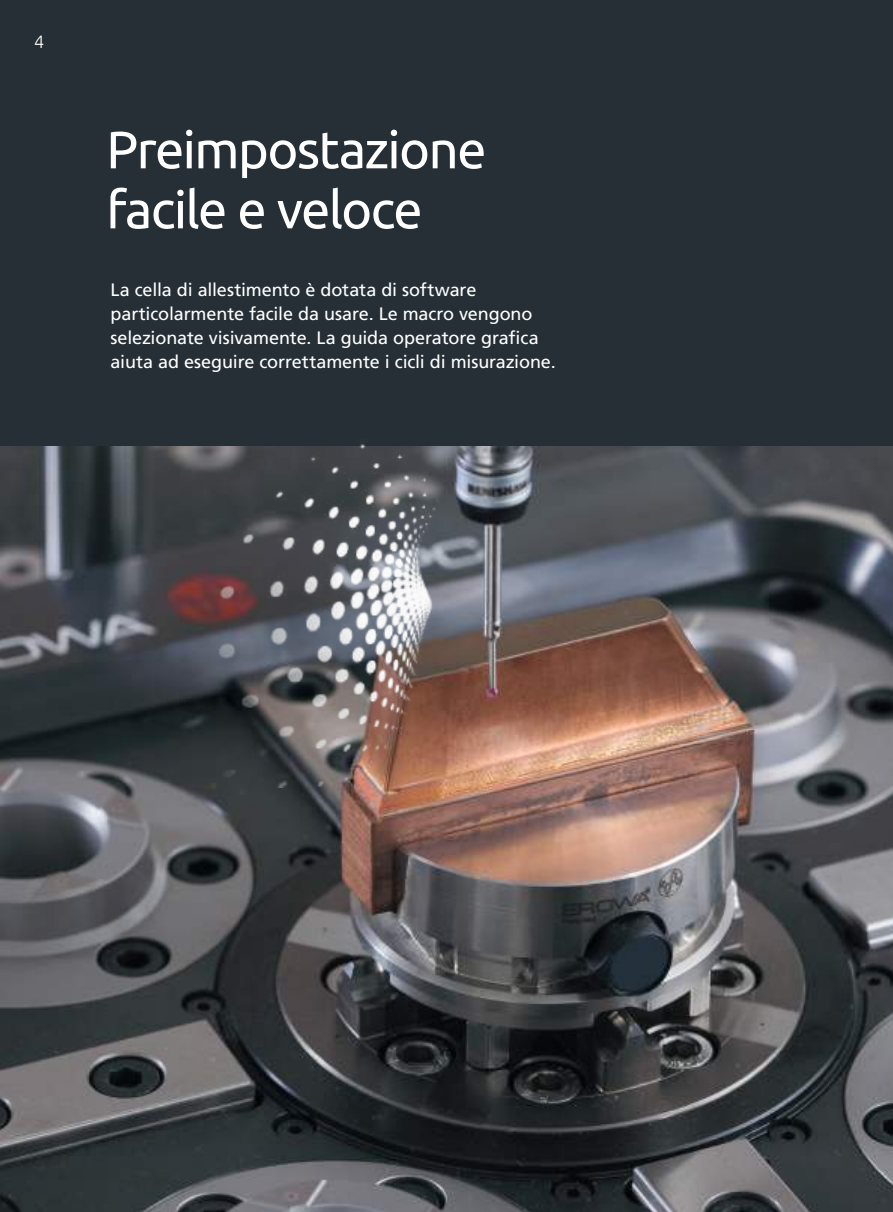
<style>
.page{position:relative;width:893px;height:1212px;background:#262f36}
.page>*{position:absolute;margin:0;border:0;box-sizing:border-box;transform-origin:0 0}
.t1{font:52.5px/60px "Ubuntu";letter-spacing:-.03em;color:#fff}
.t2{font:18px/24px "Frutiger LT Com";letter-spacing:-.005em;color:#fff}
.t3{font:300 18px "Ubuntu";color:#fff}
</style>
<div class="page">
<img style="left:0;top:446px;width:893px;height:766px">
<img style="left:126px;top:444px;width:326px;height:348px">
<p class="t3" style="left:34px;top:31px;width:12px">4</p>
<h1 class="t1" style="left:106px;top:118px;width:382px">Preimpostazione facile e veloce</h1>
<p class="t2" style="left:111px;top:277px;width:447px">La cella di allestimento è dotata di software particolarmente facile da usare. Le macro vengono selezionate visivamente. La guida operatore grafica aiuta ad eseguire correttamente i cicli di misurazione.</p>
</div>
